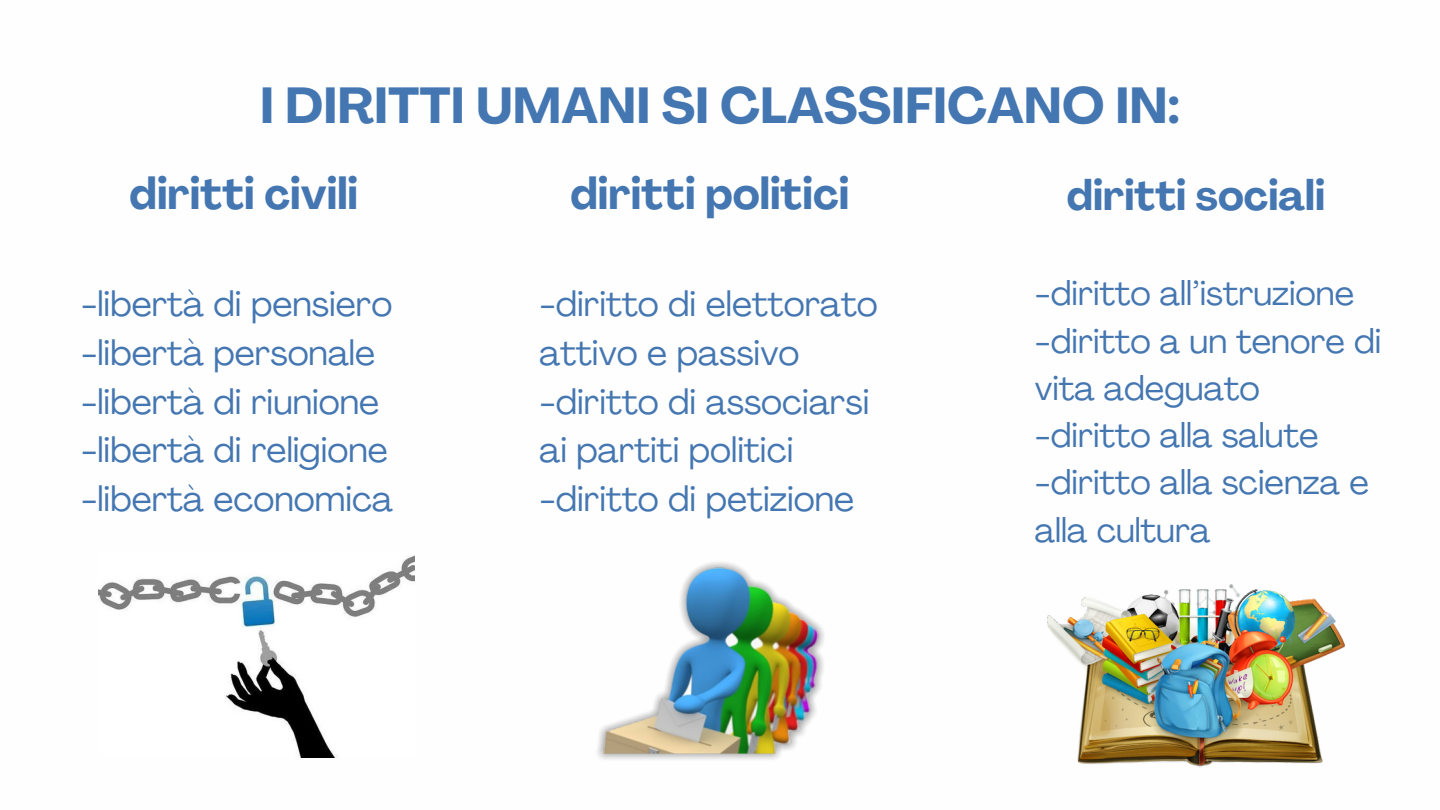
<style>
.page{position:relative;width:1440px;height:810px;background:#fff}
.page>*{position:absolute;margin:0;border:0;box-sizing:border-box;transform-origin:0 0}
.t1{font:700 50px "Agrandir";color:#4476b1}
.t2{font:700 44px "Agrandir";color:#4476b1}
.t3{font:700 42px "Agrandir";color:#4476b1}
.t4{font:35px/48.8px "Agrandir";color:#4476b1}
.t5{font:34px/47.2px "Agrandir";color:#4476b1}
</style>
<div class="page">
<img style="left:597px;top:562px;width:227px;height:198px">
<img style="left:98px;top:555px;width:317px;height:202px">
<img style="left:1047px;top:585px;width:298px;height:183px">
<p class="t1" style="left:260px;top:86px;width:921px">I DIRITTI UMANI SI CLASSIFICANO IN:</p>
<p class="t2" style="left:130px;top:176px;width:230px">diritti civili</p>
<p class="t2" style="left:571px;top:176px;width:280px">diritti politici</p>
<p class="t3" style="left:1067px;top:178px;width:260px">diritti sociali</p>
<p class="t4" style="left:81px;top:283px;width:313px">-libertà di pensiero</p>
<p class="t4" style="left:81px;top:332px;width:296px">-libertà personale</p>
<p class="t4" style="left:81px;top:380px;width:300px">-libertà di riunione</p>
<p class="t4" style="left:81px;top:429px;width:308px">-libertà di religione</p>
<p class="t4" style="left:81px;top:478px;width:314px">-libertà economica</p>
<p class="t4" style="left:539px;top:283px;width:340px">-diritto di elettorato attivo e passivo</p>
<p class="t4" style="left:539px;top:380px;width:332px">-diritto di associarsi ai partiti politici</p>
<p class="t4" style="left:539px;top:478px;width:316px">-diritto di petizione</p>
<p class="t5" style="left:1035px;top:273px;width:321px">-diritto all’istruzione</p>
<p class="t5" style="left:1035px;top:320px;width:348px">-diritto a un tenore di vita adeguato</p>
<p class="t5" style="left:1035px;top:415px;width:285px">-diritto alla salute</p>
<p class="t5" style="left:1035px;top:462px;width:336px">-diritto alla scienza e alla cultura</p>
</div>
